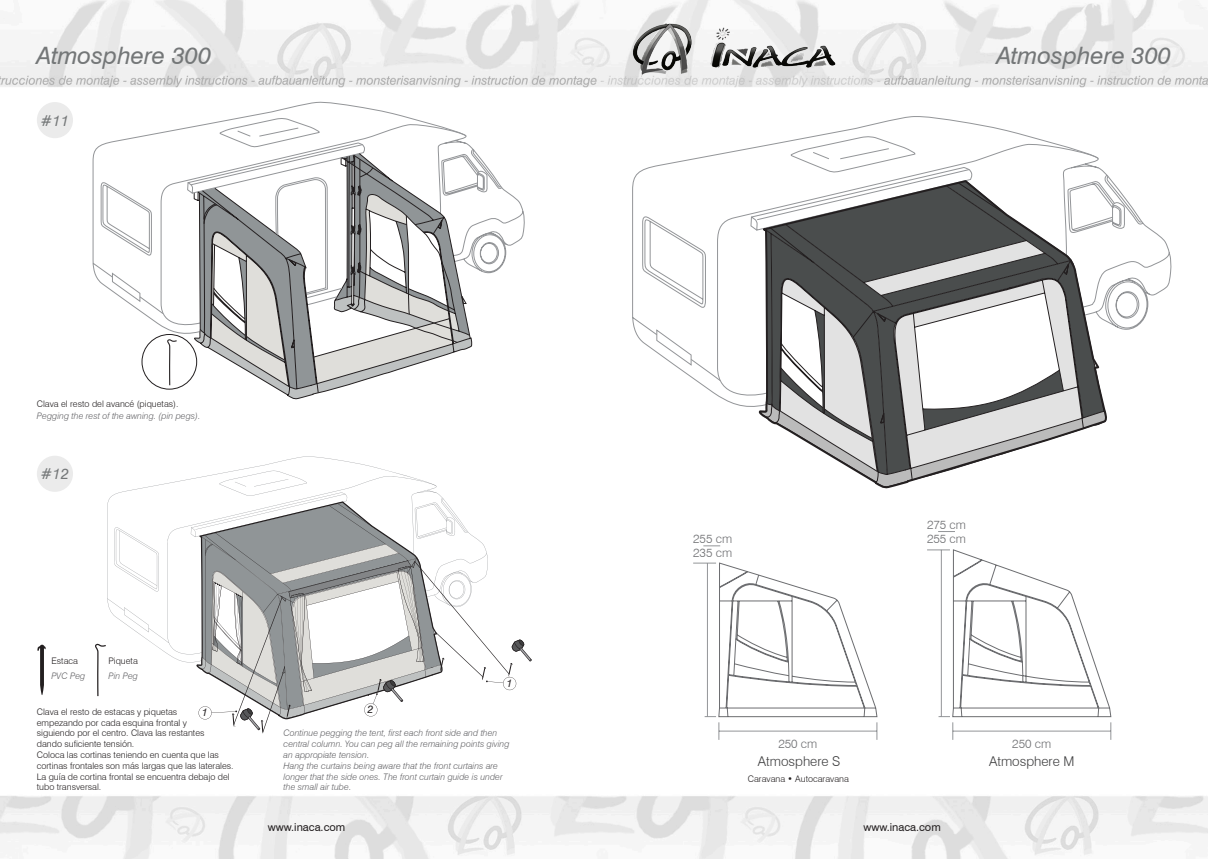
<style>
.page{position:relative;width:1208px;height:859px;background:#fff}
.page>*{position:absolute;margin:0;border:0;box-sizing:border-box;transform-origin:0 0}
.t1{font:italic 24px "Swiss 721 BT";color:#747778}
.t2{font:italic 15px "Swiss 721 BT";color:#747778}
.t3{font:300 13.5px "Swiss 721 BT";color:#3e3e3f}
.t4{font:300 12.1px/14.5px "Swiss 721 BT";color:#6c6d70}
.t5{font:11px "Swiss 721 BT";color:#231f20}
.t6{font:italic 10.8px "Swiss 721 BT";color:#231f20}
.t7{font:300 9px "Swiss 721 BT";color:#231f20}
.t8{font:italic 300 9px "Swiss 721 BT";color:#636366}
</style>
<div class="page">
<img style="left:0;top:0;width:1208px;height:859px">
<img style="left:613px;top:15px;width:235px;height:75px">
<svg style="left:693px;top:563px;width:184px;height:177px"></svg>
<hr style="left:707px;top:563px;width:1px;height:154px;background:#939598">
<svg style="left:703px;top:546px;width:17px;height:1px"></svg>
<svg style="left:927px;top:550px;width:184px;height:190px"></svg>
<hr style="left:952px;top:731px;width:158px;height:1px;background:#939598">
<svg style="left:938px;top:531px;width:17px;height:1px"></svg>
<div style="left:37px;top:102px;width:36px;height:36px;background:#ebebeb;border-radius:50%"></div>
<div style="left:37px;top:456px;width:36px;height:36px;background:#ebebeb;border-radius:50%"></div>
<svg style="left:37px;top:645px;width:9px;height:50px"></svg>
<svg style="left:632px;top:116px;width:539px;height:294px"></svg>
<svg style="left:750px;top:167px;width:356px;height:320px"></svg>
<svg style="left:92px;top:102px;width:433px;height:234px"></svg>
<svg style="left:187px;top:143px;width:301px;height:256px"></svg>
<div style="left:142px;top:334px;width:55px;height:55px;background:#fff;border-radius:50%"></div>
<div style="left:141px;top:334px;width:56px;height:56px;border:1px solid #231f20;border-radius:50%"></div>
<svg style="left:167px;top:339px;width:10px;height:46px"></svg>
<svg style="left:107px;top:456px;width:329px;height:206px"></svg>
<svg style="left:95px;top:598px;width:74px;height:98px"></svg>
<svg style="left:114px;top:527px;width:45px;height:65px"></svg>
<svg style="left:191px;top:471px;width:341px;height:262px"></svg>
<h1 class="t1" style="left:37px;top:40px;width:176px">Atmosphere 300</h1>
<h1 class="t1" style="left:996px;top:40px;width:176px">Atmosphere 300</h1>
<p class="t2" style="left:41px;top:111px;width:30px">#11</p>
<p class="t7" style="left:37px;top:398px;width:143px">Clava el resto del avancé (piquetas).</p>
<p class="t8" style="left:37px;top:411px;width:165px">Pegging the rest of the awning. (pin pegs).</p>
<p class="t2" style="left:41px;top:465px;width:30px">#12</p>
<h3 class="t4" style="left:693px;top:531px;width:40px">255 cm<br>235 cm</h3>
<h3 class="t4" style="left:927px;top:517px;width:40px">275 cm<br>255 cm</h3>
<p class="t7" style="left:51px;top:655px;width:28px">Estaca</p>
<p class="t7" style="left:108px;top:655px;width:31px">Piqueta</p>
<p class="t8" style="left:51px;top:670px;width:35px">PVC Peg</p>
<p class="t8" style="left:108px;top:670px;width:31px">Pin Peg</p>
<p class="t6" style="left:506px;top:677px;width:7px">1</p>
<p class="t6" style="left:202px;top:706px;width:7px">1</p>
<p class="t6" style="left:368px;top:703px;width:7px">2</p>
<p class="t7" style="left:37px;top:706px;width:142px">Clava el resto de estacas y piquetas</p>
<p class="t7" style="left:37px;top:717px;width:152px">empezando por cada esquina frontal y</p>
<p class="t7" style="left:37px;top:728px;width:169px">siguiendo por el centro. Clava las restantes</p>
<p class="t7" style="left:37px;top:739px;width:99px">dando suficiente tensión.</p>
<p class="t7" style="left:37px;top:749px;width:184px">Coloca las cortinas teniendo en cuenta que las</p>
<p class="t7" style="left:37px;top:760px;width:198px">cortinas frontales son más largas que las laterales.</p>
<p class="t7" style="left:37px;top:771px;width:194px">La guía de cortina frontal se encuentra debajo del</p>
<p class="t7" style="left:37px;top:782px;width:66px">tubo transversal.</p>
<p class="t8" style="left:283px;top:728px;width:215px">Continue pegging the tent, first each front side and then</p>
<p class="t8" style="left:283px;top:739px;width:227px">central column. You can peg all the remaining points giving</p>
<p class="t8" style="left:283px;top:749px;width:87px">an appropiate tension.</p>
<p class="t8" style="left:283px;top:760px;width:216px">Hang the curtains being aware that the front curtains are</p>
<p class="t8" style="left:283px;top:771px;width:221px">longer that the side ones. The front curtain guide is under</p>
<p class="t8" style="left:283px;top:782px;width:69px">the small air tube.</p>
<h3 class="t4" style="left:778px;top:737px;width:40px">250 cm</h3>
<h3 class="t3" style="left:758px;top:753px;width:84px">Atmosphere S</h3>
<p class="t7" style="left:748px;top:773px;width:103px">Caravana • Autocaravana</p>
<p class="t5" style="left:268px;top:820px;width:79px">www.inaca.com</p>
<p class="t5" style="left:863px;top:820px;width:79px">www.inaca.com</p>
<h3 class="t4" style="left:1012px;top:737px;width:40px">250 cm</h3>
<h3 class="t3" style="left:989px;top:753px;width:87px">Atmosphere M</h3>
</div>
